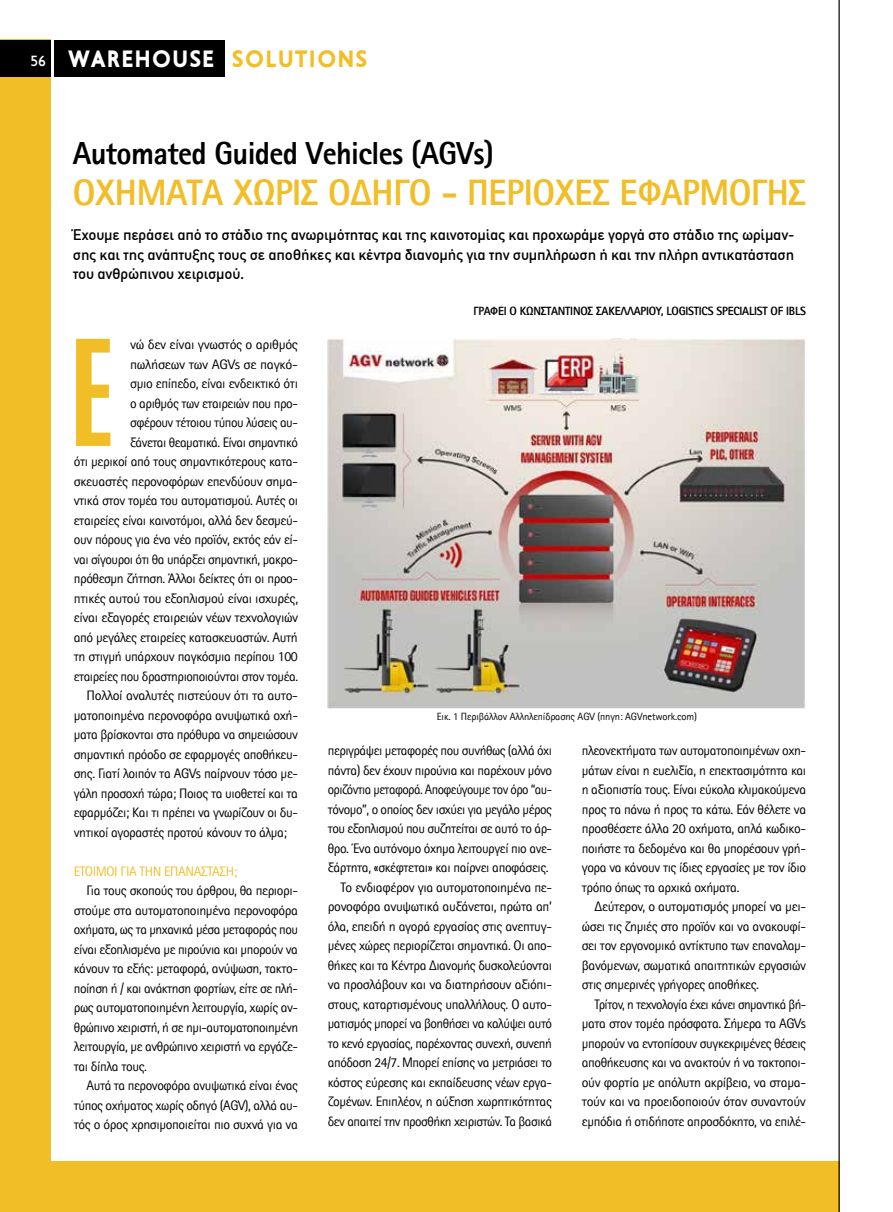
<style>
.page{position:relative;width:893px;height:1212px;background:#fff}
.page>*{position:absolute;margin:0;border:0;box-sizing:border-box;transform-origin:0 0}
.t1{font:153.3px "CF Eteocles";color:#f2be28}
.t2{font:800 36.9px "Rotis Sans Hel";letter-spacing:-.01em;color:#f2be28;scale:.95 1}
.t3{font:800 31.95px "Rotis Sans Hel";letter-spacing:-.02em;color:#000;scale:.95 1}
.t4{font:24px "PF Transport S Caps Os F Black";letter-spacing:.06em;color:#fff;scale:.95 1}
.t5{font:500 15px/19.5px "DIN Greek";letter-spacing:-.015em;color:#000;text-align:justify}
.t6{font:13.8px/19.5px "Rotis Sans Hel";letter-spacing:-.03em;color:#000;text-align:justify}
.t7{font:13.8px "Rotis Sans Hel";letter-spacing:-.03em;color:#000;scale:1.04 1}
.t8{font:13.8px "Rotis Sans Hel";letter-spacing:-.03em;color:#f2be28}
.t9{font:800 12px "Rotis Sans Hel";letter-spacing:-.02em;color:#000;scale:.95 1}
.t10{font:10.5px "Rotis Sans Hel";letter-spacing:-.01em;color:#000}
.s1{font-family:"PF Transport";font-weight:500;font-size:15px}
.s2{color:#f2be28}
</style>
<div class="page">
<div style="left:48px;top:1161px;width:791px;height:51px;background:#f2be28"></div>
<hr style="left:838px;top:0;width:2px;height:1212px;background:#000">
<div style="left:0;top:40px;width:51px;height:1172px;background:#f2be28"></div>
<div style="left:0;top:40px;width:225px;height:37px;background:#000"></div>
<hr style="left:51px;top:37px;width:3px;height:42px;background:#fff">
<img style="left:328px;top:338px;width:478px;height:370px">
<h3 class="t4" style="left:30px;top:45px;width:356px"><span class="s1">56</span> WAREHOUSE <span class="s2">SOLUTIONS</span></h3>
<h3 class="t3" style="left:73px;top:136px;width:445px">Automated Guided Vehicles (AGVs)</h3>
<h2 class="t2" style="left:73px;top:172px;width:773px">ΟΧΗΜΑΤΑ ΧΩΡΙΣ ΟΔΗΓΟ - ΠΕΡΙΟΧΕΣ ΕΦΑΡΜΟΓΗΣ</h2>
<p class="t5" style="left:73px;top:225px;width:723px">Έχουμε περάσει από το στάδιο της ανωριμότητας και της καινοτομίας και προχωράμε γοργά στο στάδιο της ωρίμαν&shy;σης και της ανάπτυξης τους σε αποθήκες και κέντρα διανομής για την συμπλήρωση ή και την πλήρη αντικατάσταση του ανθρώπινου χειρισμού.</p>
<h1 class="t1" style="left:73px;top:321px;width:42px">E</h1>
<p class="t7" style="left:130px;top:337px;width:163px">νώ δεν είναι γνωστός ο αριθμός</p>
<p class="t7" style="left:130px;top:357px;width:163px">πωλήσεων των AGVs σε παγκό-</p>
<p class="t6" style="left:130px;top:374px;width:169px">σμιο επίπεδο, είναι ενδεικτικό ότι</p>
<p class="t6" style="left:130px;top:393px;width:169px">ο αριθμός των εταιρειών που προ-</p>
<p class="t6" style="left:130px;top:413px;width:169px">σφέρουν τέτοιου τύπου λύσεις αυ-</p>
<p class="t6" style="left:130px;top:432px;width:169px">ξάνεται θεαματικά. Είναι σημαντικό</p>
<p class="t6" style="left:74px;top:452px;width:226px">ότι μερικοί από τους σημαντικότερους κατα-</p>
<p class="t6" style="left:74px;top:471px;width:226px">σκευαστές περονοφόρων επενδύουν σημα-</p>
<p class="t6" style="left:74px;top:491px;width:226px">ντικά στον τομέα του αυτοματισμού. Αυτές οι</p>
<p class="t6" style="left:74px;top:510px;width:226px">εταιρείες είναι καινοτόμοι, αλλά δεν δεσμεύ-</p>
<p class="t6" style="left:74px;top:530px;width:226px">ουν πόρους για ένα νέο προϊόν, εκτός εάν εί-</p>
<p class="t6" style="left:74px;top:549px;width:226px">ναι σίγουροι ότι θα υπάρξει σημαντική, μακρο-</p>
<p class="t6" style="left:74px;top:569px;width:226px">πρόθεσμη ζήτηση. Άλλοι δείκτες ότι οι προο-</p>
<p class="t6" style="left:74px;top:588px;width:226px">πτικές αυτού του εξοπλισμού είναι ισχυρές,</p>
<p class="t6" style="left:74px;top:608px;width:226px">είναι εξαγορές εταιρειών νέων τεχνολογιών</p>
<p class="t6" style="left:74px;top:627px;width:226px">από μεγάλες εταιρείες κατασκευαστών. Αυτή</p>
<p class="t6" style="left:74px;top:647px;width:226px">τη στιγμή υπάρχουν παγκόσμια περίπου 100</p>
<p class="t6" style="left:74px;top:666px;width:226px">εταιρείες που δραστηριοποιούνται στον τομέα.</p>
<p class="t6" style="left:87px;top:686px;width:213px">Πολλοί αναλυτές πιστεύουν ότι τα αυτο-</p>
<p class="t6" style="left:74px;top:705px;width:226px">ματοποιημένα περονοφόρα ανυψωτικά οχή-</p>
<p class="t6" style="left:74px;top:725px;width:226px">ματα βρίσκονται στα πρόθυρα να σημειώσουν</p>
<p class="t6" style="left:74px;top:744px;width:226px">σημαντική πρόοδο σε εφαρμογές αποθήκευ-</p>
<p class="t6" style="left:74px;top:764px;width:226px">σης. Γιατί λοιπόν τα AGVs παίρνουν τόσο με-</p>
<p class="t6" style="left:74px;top:783px;width:226px">γάλη προσοχή τώρα; Ποιος τα υιοθετεί και τα</p>
<p class="t6" style="left:74px;top:803px;width:226px">εφαρμόζει; Και τι πρέπει να γνωρίζουν οι δυ-</p>
<p class="t6" style="left:74px;top:822px;width:215px">νητικοί αγοραστές προτού κάνουν το άλμα;</p>
<p class="t8" style="left:74px;top:864px;width:165px">ΕΤΟΙΜΟΙ ΓΙΑ ΤΗΝ ΕΠΑΝΑΣΤΑΣΗ;</p>
<p class="t6" style="left:74px;top:881px;width:226px;text-indent:13px">Για τους σκοπούς του άρθρου, θα περιορι&shy;στούμε στα αυτοματοποιημένα περονοφόρα οχήματα, ως τα μηχανικά μέσα μεταφοράς που είναι εξοπλισμένα με πιρούνια και μπορούν να κάνουν τα εξής: μεταφορά, ανύψωση, τακτο&shy;ποίηση ή / και ανάκτηση φορτίων, είτε σε πλή&shy;ρως αυτοματοποιημένη λειτουργία, χωρίς αν&shy;θρώπινο χειριστή, ή σε ημι-αυτοματοποιημένη λειτουργία, με ανθρώπινο χειριστή να εργάζε&shy;ται δίπλα τους.</p>
<p class="t6" style="left:74px;top:1076px;width:226px;text-indent:13px">Αυτά τα περονοφόρα ανυψωτικά είναι ένας τύπος οχήματος χωρίς οδηγό (AGV), αλλά αυ&shy;τός ο όρος χρησιμοποιείται πιο συχνά για να</p>
<p class="t9" style="left:473px;top:304px;width:352px">ΓΡΑΦΕΙ Ο ΚΩΝΣΤΑΝΤΙΝΟΣ ΣΑΚΕΛΛΑΡΙΟΥ, LOGISTICS SPECIALIST OF IBLS</p>
<p class="t10" style="left:437px;top:711px;width:262px">Εικ. 1 Περιβάλλον Αλληλεπίδρασης AGV (πηγη: AGVnetwork.com)</p>
<p class="t6" style="left:328px;top:741px;width:226px;text-align:right">περιγράψει μεταφορές που συνήθως (αλλά όχι πάντα) δεν έχουν πιρούνια και παρέχουν μόνο οριζόντια μεταφορά. Αποφεύγουμε τον όρο “αυ&shy;τόνομο”, ο οποίος δεν ισχύει για μεγάλο μέρος του εξοπλισμού που συζητείται σε αυτό το άρ&shy;θρο. Ένα αυτόνομο όχημα λειτουργεί πιο ανε&shy;ξάρτητα, «σκέφτεται» και παίρνει αποφάσεις.<br>Το ενδιαφέρον για αυτοματοποιημένα πε&shy;ρονοφόρα ανυψωτικά αυξάνεται, πρώτα απ’ όλα, επειδή η αγορά εργασίας στις ανεπτυγ&shy;μένες χώρες περιορίζεται σημαντικά. Οι απο&shy;θήκες και τα Κέντρα Διανομής δυσκολεύονται να προσλάβουν και να διατηρήσουν αξιόπι&shy;στους, καταρτισμένους υπαλλήλους. Ο αυτο&shy;ματισμός μπορεί να βοηθήσει να καλύψει αυτό το κενό εργασίας, παρέχοντας συνεχή, συνεπή απόδοση 24/7. Μπορεί επίσης να μετριάσει το κόστος εύρεσης και εκπαίδευσης νέων εργα&shy;ζομένων. Επιπλέον, η αύξηση χωρητικότητας δεν απαιτεί την προσθήκη χειριστών. Τα βασικά</p>
<p class="t6" style="left:582px;top:741px;width:226px">πλεονεκτήματα των αυτοματοποιημένων οχη&shy;μάτων είναι η ευελιξία, η επεκτασιμότητα και η αξιοπιστία τους. Είναι εύκολα κλιμακούμενα προς τα πάνω ή προς τα κάτω. Εάν θέλετε να προσθέσετε άλλα 20 οχήματα, απλά κωδικο&shy;ποιήστε τα δεδομένα και θα μπορέσουν γρή&shy;γορα να κάνουν τις ίδιες εργασίες με τον ίδιο τρόπο όπως τα αρχικά οχήματα.</p>
<p class="t6" style="left:582px;top:897px;width:226px;text-indent:13px">Δεύτερον, ο αυτοματισμός μπορεί να μει&shy;ώσει τις ζημιές στο προϊόν και να ανακουφί&shy;σει τον εργονομικό αντίκτυπο των επαναλαμ&shy;βανόμενων, σωματικά απαιτητικών εργασιών στις σημερινές γρήγορες αποθήκες.</p>
<p class="t6" style="left:582px;top:995px;width:226px;text-indent:13px">Τρίτον, η τεχνολογία έχει κάνει σημαντικά βή&shy;ματα στον τομέα πρόσφατα. Σήμερα τα AGVs μπορούν να εντοπίσουν συγκεκριμένες θέσεις αποθήκευσης και να ανακτούν ή να τακτοποι&shy;ούν φορτία με απόλυτη ακρίβεια, να σταμα&shy;τούν και να προειδοποιούν όταν συναντούν εμπόδια ή οτιδήποτε απροσδόκητο, να επιλέ-</p>
</div>
